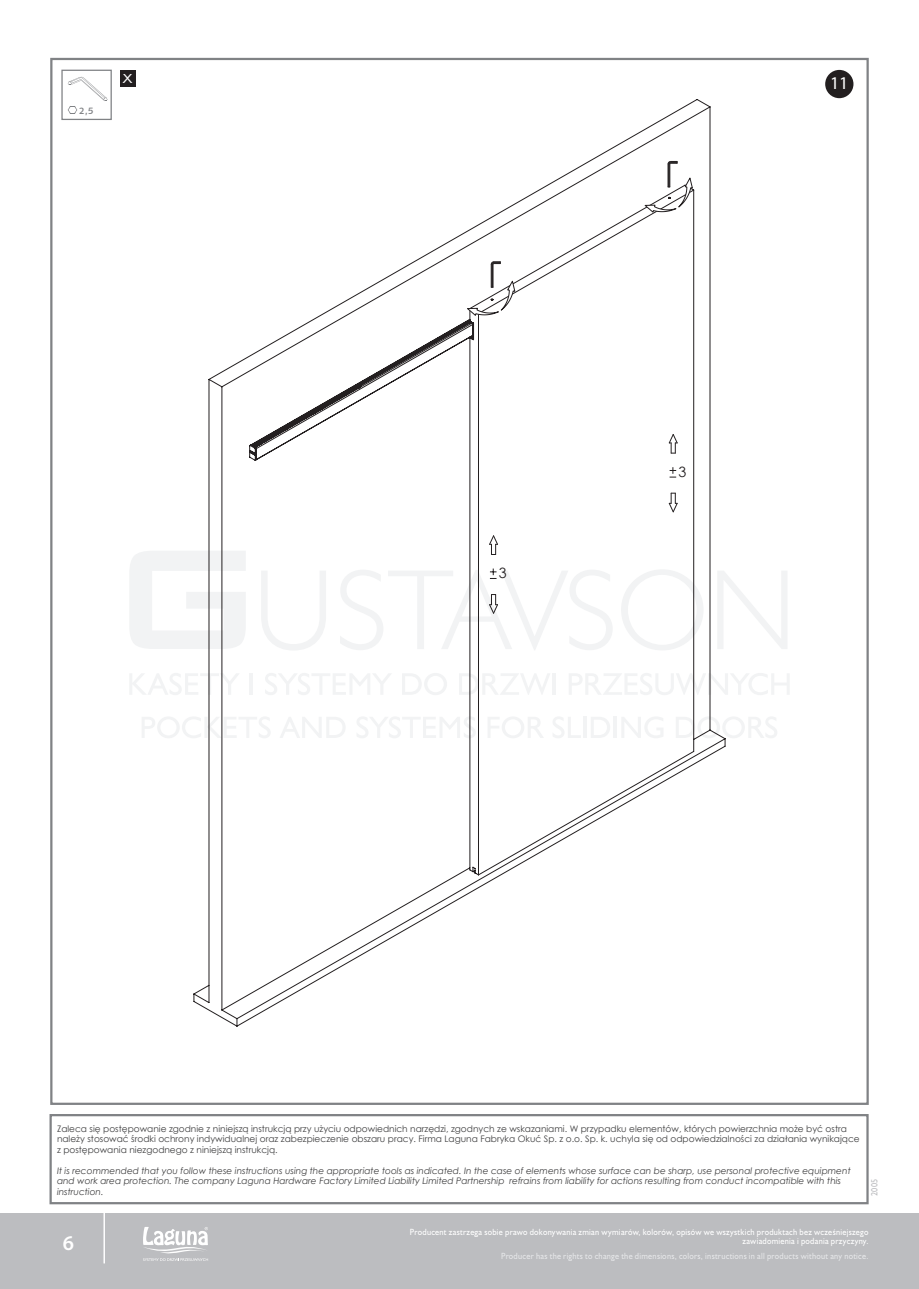
<style>
.page{position:relative;width:919px;height:1289px;background:#fff}
.page>*{position:absolute;margin:0;border:0;box-sizing:border-box;transform-origin:0 0}
.t1{font:600 21px "Myriad Pro";color:#fff}
.t2{font:18px "Myriad Pro";color:#fff}
.t3{font:14.25px "Century Gothic";color:#231f20}
.t4{font:12px "Humanst 521 PL";color:#fff}
.t5{font:9.15px "Humanst 531 PL Bold A";color:#808285}
.t6{font:9px/10.5px "Century Gothic";color:#3e3e3f}
.t7{font:italic 9px/10.5px "Century Gothic";color:#3e3e3f}
.t8{font:8.25px/9px "Humanst 521 PL";letter-spacing:.035em;color:#fff;text-align:right;scale:.91 1}
.t9{font:8.25px "Humanst 521 PL";letter-spacing:.035em;color:#e6e7e9;scale:.91 1}
.t10{font:8.25px "Humanst 521 PL";color:#bcbdc0;scale:.91 1}
</style>
<div class="page">
<svg style="left:130px;top:551px;width:63px;height:98px"></svg>
<svg style="left:725px;top:571px;width:62px;height:78px"></svg>
<svg style="left:142px;top:717px;width:51px;height:21px"></svg>
<svg style="left:725px;top:717px;width:52px;height:21px"></svg>
<svg style="left:130px;top:673px;width:63px;height:22px"></svg>
<svg style="left:725px;top:673px;width:64px;height:22px"></svg>
<div style="left:120px;top:70px;width:15px;height:17px;background:#231f20"></div>
<div style="left:0;top:1212px;width:918px;height:76px;background:#bcbdc0"></div>
<hr style="left:103px;top:1212px;width:2px;height:51px;background:#fff">
<svg style="left:143px;top:1227px;width:65px;height:33px"></svg>
<div style="left:825px;top:70px;width:28px;height:28px;background:#231f20;border-radius:50%"></div>
<div style="left:61px;top:70px;width:51px;height:50px;border:1px solid #808285"></div>
<svg style="left:193px;top:99px;width:532px;height:927px"></svg>
<svg style="left:340px;top:568px;width:272px;height:82px"></svg>
<svg style="left:489px;top:535px;width:9px;height:20px"></svg>
<svg style="left:669px;top:467px;width:7px;height:11px"></svg>
<svg style="left:668px;top:493px;width:9px;height:19px"></svg>
<svg style="left:668px;top:434px;width:9px;height:20px"></svg>
<svg style="left:466px;top:261px;width:50px;height:57px"></svg>
<svg style="left:644px;top:161px;width:49px;height:53px"></svg>
<svg style="left:68px;top:76px;width:40px;height:38px"></svg>
<div style="left:49px;top:1113px;width:819px;height:91px;border:2px solid #808285"></div>
<p class="t5" style="left:79px;top:105px;width:16px">2,5</p>
<h3 class="t4" style="left:123px;top:70px;width:11px">X</h3>
<h3 class="t3" style="left:499px;top:563px;width:9px">3</h3>
<h2 class="t2" style="left:830px;top:72px;width:20px">11</h2>
<h3 class="t3" style="left:678px;top:462px;width:9px">3</h3>
<p class="t6" style="left:57px;top:1122px;width:804px">Zaleca się postępowanie zgodnie z niniejszą instrukcją przy użyciu odpowiednich narzędzi, zgodnych ze wskazaniami. W przypadku elementów, których powierzchnia może być ostra należy stosować środki ochrony indywidualnej oraz zabezpieczenie obszaru pracy. Firma Laguna Fabryka Okuć Sp. z o.o. Sp. k. uchyla się od odpowiedzialności za działania wynikające z postępowania niezgodnego z niniejszą instrukcją.</p>
<p class="t7" style="left:57px;top:1164px;width:795px">It is recommended that you follow these instructions using the appropriate tools as indicated. In the case of elements whose surface can be sharp, use personal protective equipment and work area protection. The company Laguna Hardware Factory Limited Liability Limited Partnership refrains from liability for actions resulting from conduct incompatible with this instruction.</p>
<p class="t10" style="left:868px;top:1195px;width:21px;rotate:-90deg">2005</p>
<h1 class="t1" style="left:63px;top:1229px;width:13px">6</h1>
<p class="t8" style="left:410px;top:1226px;width:505px">Producent zastrzega sobie prawo dokonywania zmian wymiarów, kolorów, opisów we wszystkich produktach bez wcześniejszego zawiadomienia i podania przyczyny.</p>
<p class="t9" style="left:501px;top:1250px;width:405px">Producer has the rights to change the dimensions, colors, instructions in all products without any notice.</p>
</div>
